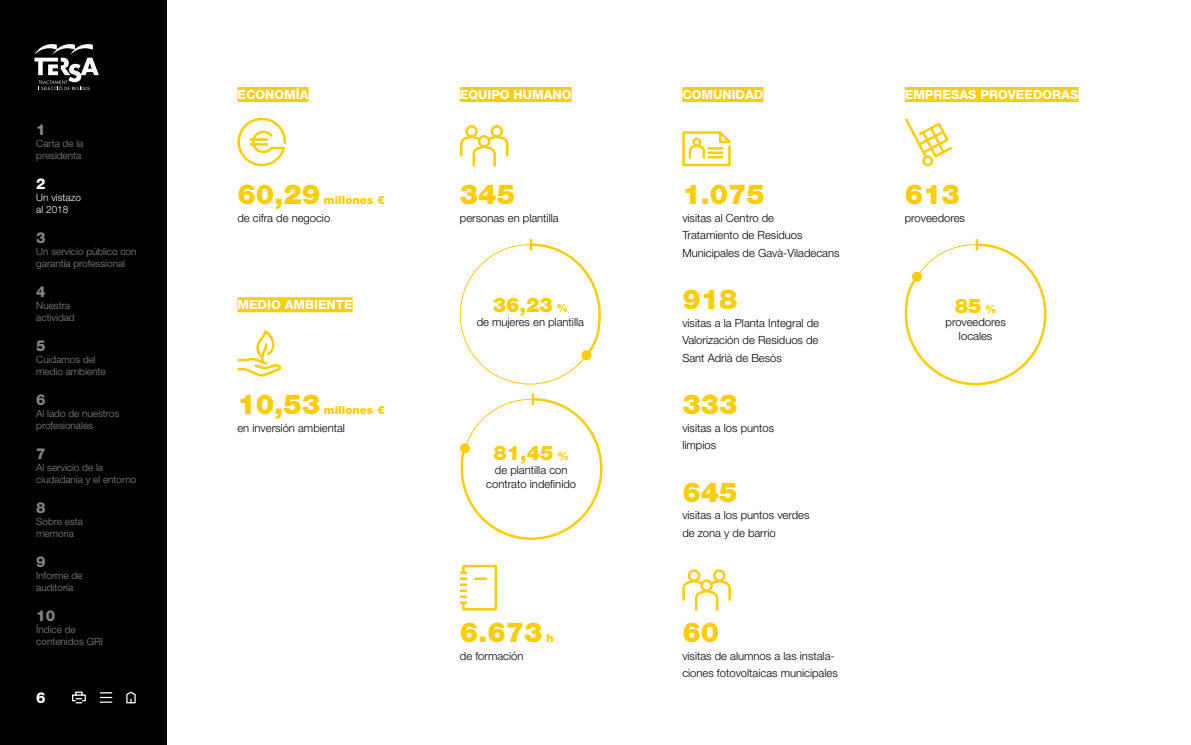
<style>
.page{position:relative;width:1191px;height:745px;background:#fff}
.page>*{position:absolute;margin:0;border:0;box-sizing:border-box;transform-origin:0 0}
.t1{font:900 27.5px "Helvetica Neue LT Std";color:#ffcd02}
.t2{font:900 20px "Helvetica Neue LT Std";color:#ffcd02}
.t3{font:800 15px "Helvetica Neue LT Std";color:#878787}
.t4{font:800 15px "Helvetica Neue LT Std";color:#fff}
.t5{font:800 12.5px "Helvetica Neue LT Std";color:#fff}
.t6{font:300 11.25px/17.5px "Helvetica Neue LT Std";color:#000}
.t7{font:900 11.25px "Helvetica Neue LT Std";color:#ffcd02}
.t8{font:300 10px/12px "Helvetica Neue LT Std";color:#878787}
.t9{font:300 10px/12px "Helvetica Neue LT Std";color:#fff}
.s1{font-size:11.25px}
</style>
<div class="page">
<div style="left:0;top:0;width:167px;height:744px;background:#000"></div>
<svg style="left:34px;top:44px;width:65px;height:46px"></svg>
<svg style="left:72px;top:691px;width:14px;height:12px"></svg>
<svg style="left:100px;top:692px;width:12px;height:10px"></svg>
<svg style="left:126px;top:691px;width:10px;height:12px"></svg>
<div style="left:682px;top:87px;width:81px;height:15px;background:#ffcd02"></div>
<div style="left:904px;top:87px;width:174px;height:15px;background:#ffcd02"></div>
<svg style="left:904px;top:239px;width:143px;height:147px"></svg>
<div style="left:912px;top:271px;width:10px;height:10px;background:#ffcd02;border-radius:50%"></div>
<svg style="left:904px;top:118px;width:48px;height:41px"></svg>
<div style="left:922px;top:155px;width:11px;height:11px;border:2px solid #ffcd02;border-radius:50%"></div>
<div style="left:713px;top:569px;width:12px;height:12px;border:2px solid #ffcd02;border-radius:50%"></div>
<div style="left:688px;top:569px;width:12px;height:12px;border:2px solid #ffcd02;border-radius:50%"></div>
<svg style="left:682px;top:577px;width:49px;height:34px"></svg>
<svg style="left:701px;top:580px;width:10px;height:10px"></svg>
<div style="left:700px;top:579px;width:13px;height:12px;border:2px solid #ffcd02;border-radius:50%"></div>
<div style="left:460px;top:87px;width:111px;height:15px;background:#ffcd02"></div>
<svg style="left:459px;top:239px;width:144px;height:301px"></svg>
<div style="left:460px;top:443px;width:10px;height:10px;background:#ffcd02;border-radius:50%"></div>
<svg style="left:459px;top:564px;width:39px;height:47px"></svg>
<div style="left:490px;top:125px;width:13px;height:12px;border:2px solid #ffcd02;border-radius:50%"></div>
<div style="left:465px;top:125px;width:13px;height:12px;border:2px solid #ffcd02;border-radius:50%"></div>
<svg style="left:459px;top:133px;width:50px;height:34px"></svg>
<div style="left:479px;top:136px;width:10px;height:10px;background:#fff;border-radius:50%"></div>
<div style="left:478px;top:135px;width:12px;height:12px;border:2px solid #ffcd02;border-radius:50%"></div>
<div style="left:237px;top:297px;width:115px;height:15px;background:#ffcd02"></div>
<svg style="left:237px;top:330px;width:45px;height:47px"></svg>
<div style="left:237px;top:87px;width:71px;height:15px;background:#ffcd02"></div>
<svg style="left:237px;top:117px;width:50px;height:50px"></svg>
<svg style="left:682px;top:131px;width:49px;height:36px"></svg>
<hr style="left:707px;top:151px;width:16px;height:3px;background:#ffcd02">
<h3 class="t3" style="left:36px;top:120px;width:11px">1</h3>
<p class="t8" style="left:36px;top:137px;width:49px">Carta de la presidenta</p>
<h3 class="t4" style="left:36px;top:174px;width:11px">2</h3>
<p class="t9" style="left:36px;top:191px;width:46px">Un vistazo al 2018</p>
<h3 class="t3" style="left:36px;top:228px;width:11px">3</h3>
<p class="t8" style="left:36px;top:245px;width:102px">Un servicio público con garantía professional</p>
<h3 class="t3" style="left:36px;top:282px;width:11px">4</h3>
<p class="t8" style="left:36px;top:299px;width:40px">Nuestra actividad</p>
<h3 class="t3" style="left:36px;top:336px;width:11px">5</h3>
<p class="t8" style="left:36px;top:353px;width:71px">Cuidamos del medio ambiente</p>
<h3 class="t3" style="left:36px;top:390px;width:11px">6</h3>
<p class="t8" style="left:36px;top:407px;width:84px">Al lado de nuestros profesionales</p>
<h3 class="t3" style="left:36px;top:444px;width:11px">7</h3>
<p class="t8" style="left:36px;top:461px;width:102px">Al servicio de la ciudadanía y el entorno</p>
<h3 class="t3" style="left:36px;top:498px;width:11px">8</h3>
<p class="t8" style="left:36px;top:515px;width:48px">Sobre esta memoria</p>
<h3 class="t3" style="left:36px;top:552px;width:11px">9</h3>
<p class="t8" style="left:36px;top:569px;width:48px">Informe de auditoría</p>
<h3 class="t3" style="left:36px;top:606px;width:20px">10</h3>
<p class="t8" style="left:36px;top:623px;width:68px">Índice de contenidos GRI</p>
<h3 class="t4" style="left:36px;top:688px;width:11px">6</h3>
<p class="t5" style="left:237px;top:87px;width:73px">ECONOMÍA</p>
<p class="t5" style="left:460px;top:87px;width:113px">EQUIPO HUMANO</p>
<h1 class="t1" style="left:237px;top:178px;width:84px">60,29</h1>
<p class="t7" style="left:324px;top:193px;width:62px">millones €</p>
<p class="t6" style="left:237px;top:208px;width:94px">de cifra de negocio</p>
<h1 class="t1" style="left:460px;top:178px;width:57px">345</h1>
<p class="t6" style="left:460px;top:208px;width:100px">personas en plantilla</p>
<p class="t5" style="left:237px;top:297px;width:117px">MEDIO AMBIENTE</p>
<h2 class="t2" style="left:492px;top:293px;width:77px">36,23 <span class="s1">%</span></h2>
<p class="t6" style="left:477px;top:312px;width:109px">de mujeres en plantilla</p>
<h1 class="t1" style="left:237px;top:388px;width:84px">10,53</h1>
<p class="t7" style="left:324px;top:403px;width:62px">millones €</p>
<p class="t6" style="left:237px;top:418px;width:109px">en inversión ambiental</p>
<h2 class="t2" style="left:493px;top:441px;width:77px">81,45 <span class="s1">%</span></h2>
<p class="t6" style="left:486px;top:462px;width:91px;line-height:13.5px;text-align:center">de plantilla con contrato indefinido</p>
<h1 class="t1" style="left:460px;top:615px;width:84px">6.673</h1>
<p class="t7" style="left:546px;top:631px;width:9px">h</p>
<p class="t6" style="left:460px;top:646px;width:65px">de formación</p>
<p class="t5" style="left:682px;top:87px;width:83px">COMUNIDAD</p>
<h1 class="t1" style="left:682px;top:178px;width:84px">1.075</h1>
<p class="t6" style="left:682px;top:208px;width:159px">visitas al Centro de<br>Tratamiento de Residuos<br>Municipales de Gavà-Viladecans</p>
<h1 class="t1" style="left:682px;top:283px;width:57px">918</h1>
<p class="t6" style="left:682px;top:313px;width:138px;text-align:justify">visitas a la Planta Integral de Valorización de Residuos de Sant Adrià de Besòs</p>
<h1 class="t1" style="left:682px;top:388px;width:57px">333</h1>
<p class="t6" style="left:682px;top:418px;width:93px">visitas a los puntos limpios</p>
<h1 class="t1" style="left:682px;top:475px;width:57px">645</h1>
<p class="t6" style="left:682px;top:506px;width:129px">visitas a los puntos verdes de zona y de barrio</p>
<h1 class="t1" style="left:682px;top:615px;width:38px">60</h1>
<p class="t6" style="left:682px;top:646px;width:157px">visitas de alumnos a las instala&shy;ciones fotovoltaicas municipales</p>
<p class="t5" style="left:904px;top:87px;width:175px">EMPRESAS PROVEEDORAS</p>
<h1 class="t1" style="left:904px;top:178px;width:57px">613</h1>
<p class="t6" style="left:904px;top:208px;width:62px">proveedores</p>
<h2 class="t2" style="left:954px;top:293px;width:43px">85 <span class="s1">%</span></h2>
<p class="t6" style="left:945px;top:315px;width:62px;line-height:13.5px;text-align:center">proveedores locales</p>
</div>
